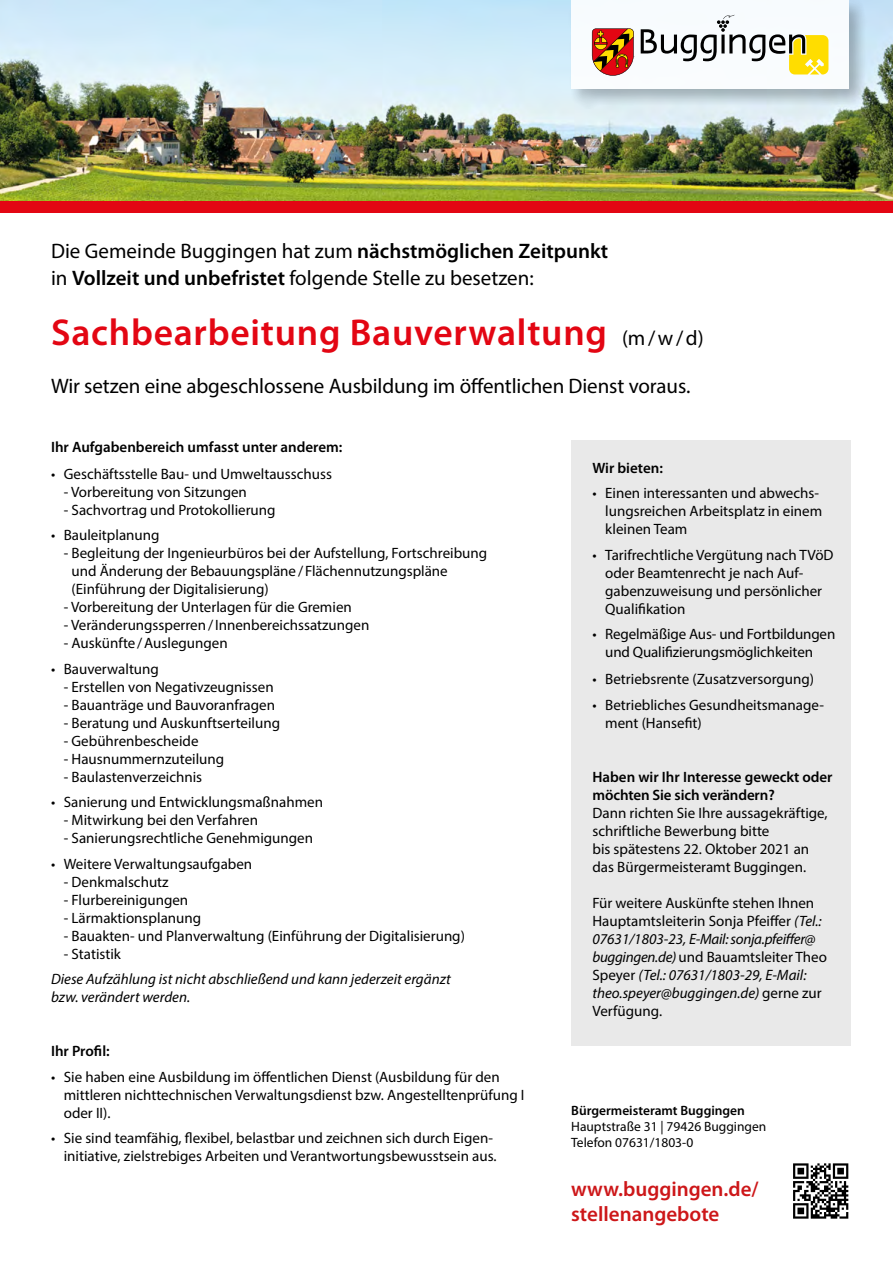
<style>
.page{position:relative;width:893px;height:1263px;background:#fff}
.page>*{position:absolute;margin:0;border:0;box-sizing:border-box;transform-origin:0 0}
.t1{font:600 37.5px "Myriad Pro";letter-spacing:.02em;color:#e30613}
.t2{font:21px/27px "Myriad Pro";letter-spacing:-.005em;color:#000}
.t3{font:600 21px/25.2px "Myriad Pro";color:#cd1719}
.t4{font:15px/18px "Myriad Pro";color:#000}
.t5{font:italic 15px/18px "Myriad Pro";color:#000}
.t6{font:600 15px/18px "Myriad Pro";color:#000}
.t7{font:13.5px/16.2px "Myriad Pro";color:#000}
.t8{font:600 13.5px "Myriad Pro";color:#000}
.s1{font-weight:600}
.s2{font-weight:400;font-size:21px;color:#000}
.s3{font-style:normal}
</style>
<div class="page">
<div style="left:571px;top:440px;width:279px;height:606px;background:#e9e9e9"></div>
<img style="left:0;top:0;width:893px;height:201px">
<div style="left:568px;top:0;width:301px;height:108px;background:#000;opacity:.3"></div>
<div style="left:571px;top:0;width:278px;height:89px;background:#f8fcfe"></div>
<svg style="left:793px;top:1163px;width:55px;height:56px"></svg>
<div style="left:0;top:201px;width:893px;height:12px;background:#e30613"></div>
<svg style="left:641px;top:15px;width:187px;height:59px"></svg>
<svg style="left:592px;top:28px;width:42px;height:48px;background:#b94c26"></svg>
<h2 class="t2" style="left:51px;top:237px;width:559px">Die Gemeinde Buggingen hat zum <span class="s1">nächstmöglichen Zeitpunkt </span>in <span class="s1">Vollzeit und unbefristet</span> folgende Stelle zu besetzen:</h2>
<h1 class="t1" style="left:51px;top:309px;width:654px">Sachbearbeitung Bauverwaltung <span class="s2">(m/w/d)</span></h1>
<h2 class="t2" style="left:51px;top:372px;width:641px">Wir setzen eine abgeschlossene Ausbildung im öffentlichen Dienst voraus.</h2>
<p class="t6" style="left:51px;top:437px;width:293px">Ihr Aufgabenbereich umfasst unter anderem:</p>
<p class="t4" style="left:51px;top:464px;width:282px">• Geschäftsstelle Bau- und Umweltausschuss</p>
<p class="t4" style="left:64px;top:482px;width:185px">- Vorbereitung von Sitzungen</p>
<p class="t4" style="left:64px;top:500px;width:213px">- Sachvortrag und Protokollierung</p>
<p class="t4" style="left:51px;top:526px;width:110px">• Bauleitplanung</p>
<p class="t4" style="left:72px;top:544px;width:417px;text-indent:-8px">- Begleitung der Ingenieurbüros bei der Aufstellung, Fortschreibung und Änderung der Bebauungspläne/ Flächennutzungspläne (Einführung der Digitalisierung)</p>
<p class="t4" style="left:64px;top:598px;width:290px">- Vorbereitung der Unterlagen für die Gremien</p>
<p class="t4" style="left:64px;top:616px;width:307px">- Veränderungssperren/Innenbereichssatzungen</p>
<p class="t4" style="left:64px;top:634px;width:165px">- Auskünfte/Auslegungen</p>
<p class="t4" style="left:51px;top:659px;width:109px">• Bauverwaltung</p>
<p class="t4" style="left:64px;top:677px;width:211px">- Erstellen von Negativzeugnissen</p>
<p class="t4" style="left:64px;top:695px;width:213px">- Bauanträge und Bauvoranfragen</p>
<p class="t4" style="left:64px;top:713px;width:218px">- Beratung und Auskunftserteilung</p>
<p class="t4" style="left:64px;top:731px;width:136px">- Gebührenbescheide</p>
<p class="t4" style="left:64px;top:749px;width:162px">- Hausnummernzuteilung</p>
<p class="t4" style="left:64px;top:767px;width:140px">- Baulastenverzeichnis</p>
<p class="t4" style="left:51px;top:793px;width:274px">• Sanierung und Entwicklungsmaßnahmen</p>
<p class="t4" style="left:64px;top:811px;width:196px">- Mitwirkung bei den Verfahren</p>
<p class="t4" style="left:64px;top:829px;width:251px">- Sanierungsrechtliche Genehmigungen</p>
<p class="t4" style="left:51px;top:854px;width:203px">• Weitere Verwaltungsaufgaben</p>
<p class="t4" style="left:64px;top:872px;width:106px">- Denkmalschutz</p>
<p class="t4" style="left:64px;top:890px;width:126px">- Flurbereinigungen</p>
<p class="t4" style="left:64px;top:908px;width:139px">- Lärmaktionsplanung</p>
<p class="t4" style="left:64px;top:926px;width:403px">- Bauakten- und Planverwaltung (Einführung der Digitalisierung)</p>
<p class="t4" style="left:64px;top:944px;width:59px">- Statistik</p>
<p class="t5" style="left:51px;top:970px;width:401px">Diese Aufzählung ist nicht abschließend und kann jederzeit ergänzt bzw. verändert werden.</p>
<p class="t6" style="left:51px;top:1042px;width:60px">Ihr Profil:</p>
<p class="t4" style="left:64px;top:1067px;width:462px;text-indent:-13px">• Sie haben eine Ausbildung im öffentlichen Dienst (Ausbildung für den mittleren nichttechnischen Verwaltungsdienst bzw. Angestelltenprüfung I oder II).</p>
<p class="t4" style="left:51px;top:1129px;width:447px;text-align:right">• Sie sind teamfähig, flexibel, belastbar und zeichnen sich durch Eigen&shy;initiative, zielstrebiges Arbeiten und Verantwortungsbewusstsein aus.</p>
<p class="t6" style="left:592px;top:458px;width:72px">Wir bieten:</p>
<p class="t4" style="left:605px;top:484px;width:219px;text-indent:-13px">• Einen interessanten und abwechs&shy;lungsreichen Arbeitsplatz in einem kleinen Team</p>
<p class="t4" style="left:605px;top:546px;width:230px;text-indent:-13px">• Tarifrechtliche Vergütung nach TVöD oder Beamtenrecht je nach Auf&shy;gabenzuweisung und persönlicher<br>Qualifikation</p>
<p class="t4" style="left:605px;top:625px;width:232px;text-indent:-13px">• Regelmäßige Aus- und Fortbildungen und Qualifizierungsmöglichkeiten</p>
<p class="t4" style="left:592px;top:670px;width:223px">• Betriebsrente (Zusatzversorgung)</p>
<p class="t4" style="left:605px;top:696px;width:220px;text-indent:-13px">• Betriebliches Gesundheitsmanage&shy;ment (Hansefit)</p>
<p class="t6" style="left:592px;top:767px;width:241px">Haben wir Ihr Interesse geweckt oder möchten Sie sich verändern?</p>
<p class="t4" style="left:592px;top:804px;width:237px">Dann richten Sie Ihre aussagekräftige, schriftliche Bewerbung bitte<br>bis spätestens 22. Oktober 2021 an das Bürgermeisteramt Buggingen.</p>
<p class="t5" style="left:592px;top:894px;width:236px"><span class="s3">Für weitere Auskünfte stehen Ihnen Hauptamtsleiterin Sonja Pfeiffer</span> (Tel.:<br>07631/1803-23, E-Mail: sonja.pfeiffer@ buggingen.de) <span class="s3">und Bauamtsleiter Theo Speyer</span> (Tel.: 07631/1803-29, E-Mail: theo.speyer@buggingen.de) <span class="s3">gerne zur Verfügung.</span></p>
<p class="t8" style="left:571px;top:1102px;width:175px">Bürgermeisteramt Buggingen</p>
<p class="t7" style="left:571px;top:1118px;width:197px">Hauptstraße 31 | 79426 Buggingen<br>Telefon 07631/1803-0</p>
<h2 class="t3" style="left:571px;top:1175px;width:189px">www.buggingen.de/ stellenangebote</h2>
</div>
